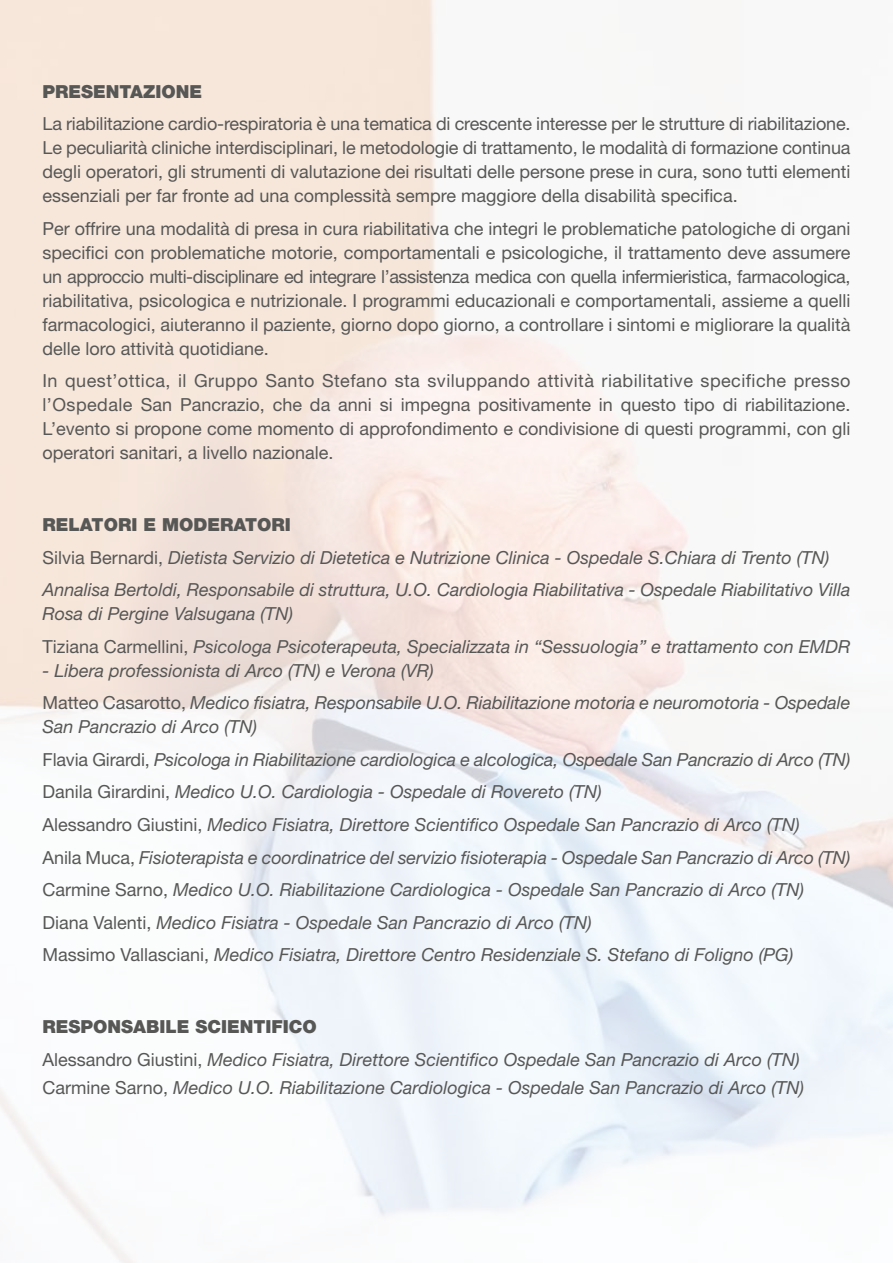
<style>
.page{position:relative;width:893px;height:1263px;background:#fff}
.page>*{position:absolute;margin:0;border:0;box-sizing:border-box;transform-origin:0 0}
.t1{font:italic 18px/32.5px "Helvetica Neue LT Std";color:#575756}
.t2{font:18px/24px "Helvetica Neue LT Std";color:#575756;text-align:justify}
.t3{font:900 18px "Helvetica Neue LT Std";color:#575756}
.s1{font-weight:900;font-style:normal}
.s2{font-style:normal}
</style>
<div class="page">
<p class="t3" style="left:43px;top:81px;width:161px">PRESENTAZIONE</p>
<p class="t2" style="left:43px;top:112px;width:809px">La riabilitazione cardio-respiratoria è una tematica di crescente interesse per le strutture di riabilitazione.<br>Le peculiarità cliniche interdisciplinari, le metodologie di trattamento, le modalità di formazione continua degli operatori, gli strumenti di valutazione dei risultati delle persone prese in cura, sono tutti elementi essenziali per far fronte ad una complessità sempre maggiore della disabilità specifica.</p>
<p class="t2" style="left:43px;top:216px;width:809px">Per offrire una modalità di presa in cura riabilitativa che integri le problematiche patologiche di organi specifici con problematiche motorie, comportamentali e psicologiche, il trattamento deve assumere un approccio multi-disciplinare ed integrare l’assistenza medica con quella infermieristica, farmacologica, riabilitativa, psicologica e nutrizionale. I programmi educazionali e comportamentali, assieme a quelli farmacologici, aiuteranno il paziente, giorno dopo giorno, a controllare i sintomi e migliorare la qualità delle loro attività quotidiane.</p>
<p class="t2" style="left:43px;top:369px;width:809px">In quest’ottica, il Gruppo Santo Stefano sta sviluppando attività riabilitative specifiche presso l’Ospedale San Pancrazio, che da anni si impegna positivamente in questo tipo di riabilitazione.<br>L’evento si propone come momento di approfondimento e condivisione di questi programmi, con gli operatori sanitari, a livello nazionale.</p>
<p class="t1" style="left:43px;top:508px;width:809px"><span class="s1">RELATORI E MODERATORI<br></span><span class="s2">Silvia Bernardi,</span> Dietista Servizio di Dietetica e Nutrizione Clinica - Ospedale S.Chiara di Trento (TN)<br>Annalisa Bertoldi, Responsabile di struttura, U.O. Cardiologia Riabilitativa - Ospedale Riabilitativo Villa</p>
<p class="t1" style="left:43px;top:597px;width:809px">Rosa di Pergine Valsugana (TN)<br><span class="s2">Tiziana Carmellini,</span> Psicologa Psicoterapeuta, Specializzata in “Sessuologia” e trattamento con EMDR</p>
<p class="t1" style="left:43px;top:654px;width:809px">- Libera professionista di Arco (TN) e Verona (VR)<br><span class="s2">Matteo Casarotto,</span> Medico fisiatra, Responsabile U.O. Riabilitazione motoria e neuromotoria - Ospedale</p>
<p class="t1" style="left:43px;top:710px;width:809px">San Pancrazio di Arco (TN)<br><span class="s2">Flavia Girardi,</span> Psicologa in Riabilitazione cardiologica e alcologica, Ospedale San Pancrazio di Arco (TN)<br><span class="s2">Danila Girardini,</span> Medico U.O. Cardiologia - Ospedale di Rovereto (TN)<br><span class="s2">Alessandro Giustini,</span> Medico Fisiatra, Direttore Scientifico Ospedale San Pancrazio di Arco (TN)<br><span class="s2">Anila Muca,</span> Fisioterapista e coordinatrice del servizio fisioterapia - Ospedale San Pancrazio di Arco (TN)<br><span class="s2">Carmine Sarno,</span> Medico U.O. Riabilitazione Cardiologica - Ospedale San Pancrazio di Arco (TN)<br><span class="s2">Diana Valenti,</span> Medico Fisiatra - Ospedale San Pancrazio di Arco (TN)<br><span class="s2">Massimo Vallasciani,</span> Medico Fisiatra, Direttore Centro Residenziale S. Stefano di Foligno (PG)</p>
<p class="t1" style="left:43px;top:1010px;width:759px"><span class="s1">RESPONSABILE SCIENTIFICO<br></span><span class="s2">Alessandro Giustini,</span> Medico Fisiatra, Direttore Scientifico Ospedale San Pancrazio di Arco (TN)</p>
<p class="t1" style="left:43px;top:1071px;width:763px"><span class="s2">Carmine Sarno,</span> Medico U.O. Riabilitazione Cardiologica - Ospedale San Pancrazio di Arco (TN)</p>
</div>
